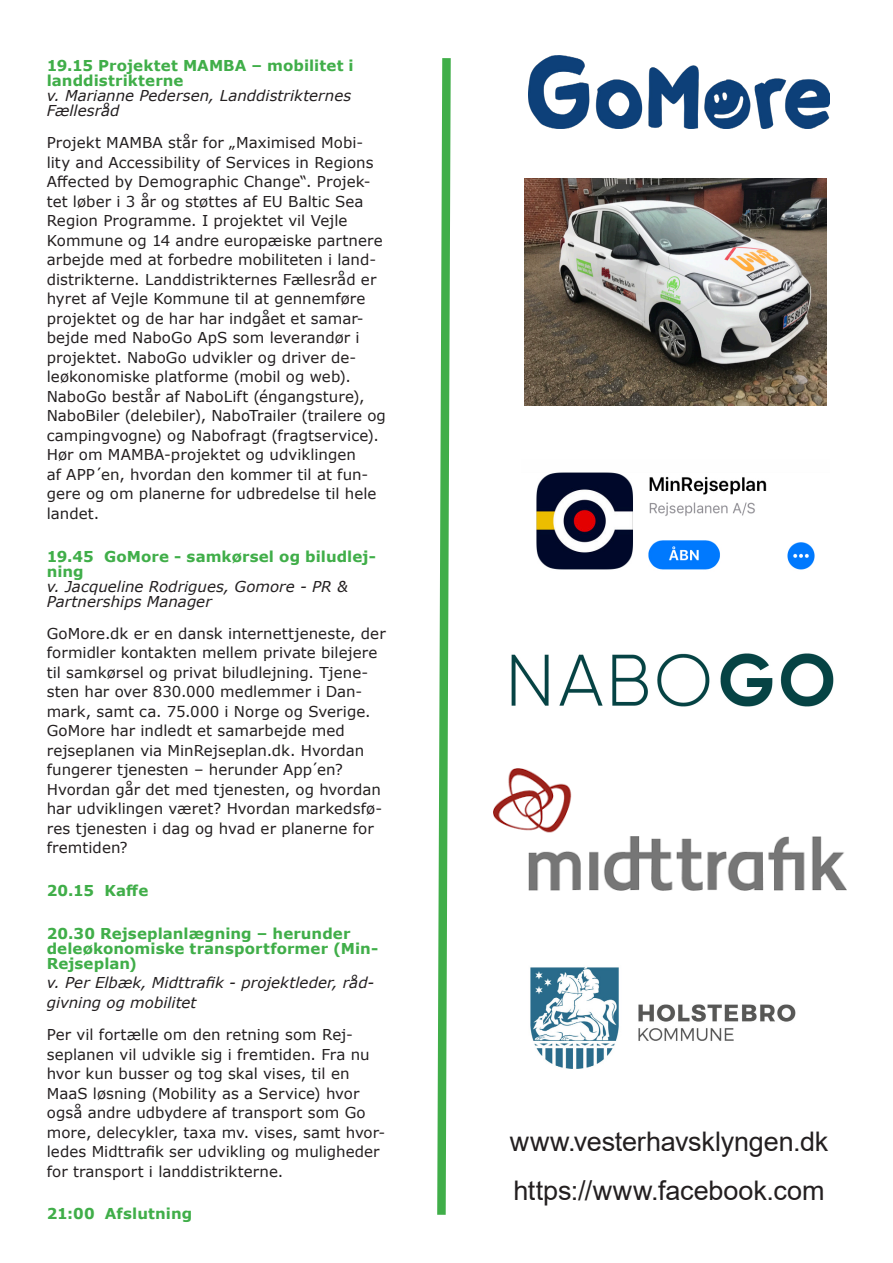
<style>
.page{position:relative;width:893px;height:1263px;background:#fff}
.page>*{position:absolute;margin:0;border:0;box-sizing:border-box;transform-origin:0 0}
.Brødtekst{font:27px "Arial";letter-spacing:-.005em;color:#231f20}
.Brødtekst_-_kursiv{font:15px/19.5px "Verdana";letter-spacing:.005em;color:#231f20}
.Brødtekst_-_kursiv-2{font:700 15px/15px "Verdana";letter-spacing:.005em;color:#40ae49}
.Brødtekst_-_kursiv-3{font:italic 15px/15px "Verdana";color:#231f20}
.s1{font-weight:400;font-style:italic;color:#231f20}
.s2{font-weight:700;font-style:normal;color:#40ae49}
</style>
<div class="page">
<svg style="left:437px;top:58px;width:14px;height:1157px"></svg>
<img style="left:528px;top:55px;width:301px;height:74px">
<img style="left:524px;top:179px;width:303px;height:226px">
<img style="left:493px;top:768px;width:354px;height:122px">
<img style="left:530px;top:967px;width:266px;height:102px">
<img style="left:536px;top:472px;width:279px;height:98px">
<img style="left:511px;top:653px;width:323px;height:54px">
<p class="Brødtekst_-_kursiv-2" style="left:47px;top:58px;width:308px">19.15 Projektet MAMBA – mobilitet i landdistrikterne<br><span class="s1">v. Marianne Pedersen, Landdistrikternes<br>Fællesråd</span></p>
<p class="Brødtekst_-_kursiv" style="left:47px;top:133px;width:341px">Projekt MAMBA står for „Maximised Mobi&shy;lity and Accessibility of Services in Regions Affected by Demographic Change“. Projek&shy;tet løber i 3 år og støttes af EU Baltic Sea Region Programme. I projektet vil Vejle Kommune og 14 andre europæiske partnere arbejde med at forbedre mobiliteten i land&shy;distrikterne. Landdistrikternes Fællesråd er hyret af Vejle Kommune til at gennemføre projektet og de har har indgået et samar&shy;bejde med NaboGo ApS som leverandør i projektet. NaboGo udvikler og driver de&shy;leøkonomiske platforme (mobil og web).<br>NaboGo består af NaboLift (éngangsture), NaboBiler (delebiler), NaboTrailer (trailere og campingvogne) og Nabofragt (fragtservice).<br>Hør om MAMBA-projektet og udviklingen<br>af APP´en, hvordan den kommer til at fun&shy;gere og om planerne for udbredelse til hele landet.</p>
<p class="Brødtekst_-_kursiv-3" style="left:47px;top:548px;width:331px"><span class="s2">19.45 GoMore - samkørsel og biludlej&shy;ning<br></span>v. Jacqueline Rodrigues, Gomore - PR &amp;<br>Partnerships Manager</p>
<p class="Brødtekst_-_kursiv" style="left:47px;top:623px;width:340px">GoMore.dk er en dansk internettjeneste, der formidler kontakten mellem private bilejere til samkørsel og privat biludlejning. Tjene&shy;sten har over 830.000 medlemmer i Dan&shy;mark, samt ca. 75.000 i Norge og Sverige.<br>GoMore har indledt et samarbejde med rejseplanen via MinRejseplan.dk. Hvordan fungerer tjenesten – herunder App´en?<br>Hvordan går det med tjenesten, og hvordan har udviklingen været? Hvordan markedsfø&shy;res tjenesten i dag og hvad er planerne for fremtiden?</p>
<p class="Brødtekst_-_kursiv-2" style="left:47px;top:883px;width:103px">20.15 Kaffe</p>
<p class="Brødtekst_-_kursiv-2" style="left:47px;top:926px;width:333px">20.30 Rejseplanlægning – herunder deleøkonomiske transportformer (Min-<br>Rejseplan)</p>
<p class="Brødtekst_-_kursiv-3" style="left:47px;top:973px;width:329px;line-height:19.5px">v. Per Elbæk, Midttrafik - projektleder, råd&shy;givning og mobilitet</p>
<p class="Brødtekst_-_kursiv" style="left:47px;top:1025px;width:340px">Per vil fortælle om den retning som Rej&shy;seplanen vil udvikle sig i fremtiden. Fra nu hvor kun busser og tog skal vises, til en MaaS løsning (Mobility as a Service) hvor også andre udbydere af transport som Go more, delecykler, taxa mv. vises, samt hvor&shy;ledes Midttrafik ser udvikling og muligheder for transport i landdistrikterne.</p>
<p class="Brødtekst_-_kursiv-2" style="left:47px;top:1206px;width:147px">21:00 Afslutning</p>
<p class="Brødtekst" style="left:510px;top:1123px;width:320px">www.vesterhavsklyngen.dk</p>
<p class="Brødtekst" style="left:513px;top:1171px;width:313px">https://www.facebook.com</p>
</div>
